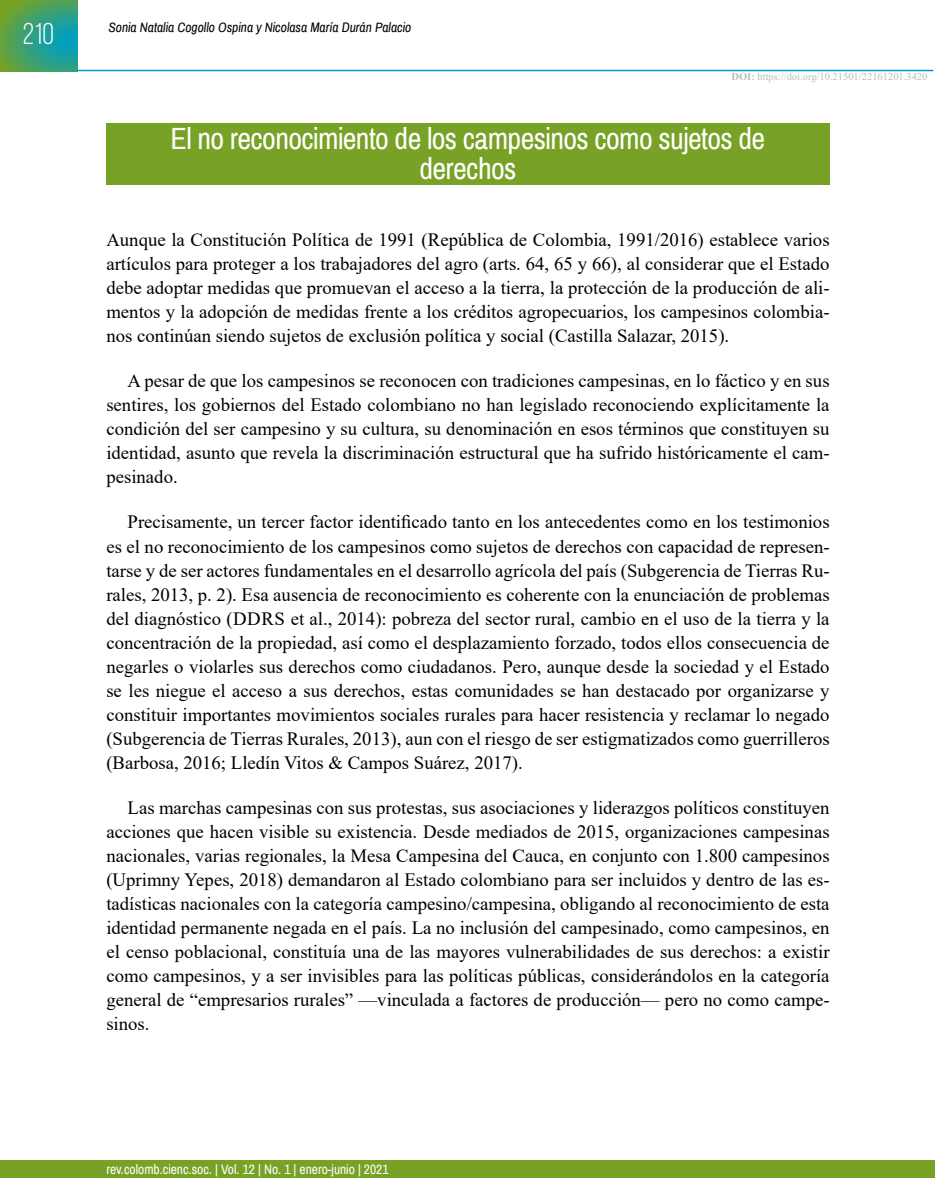
<style>
.page{position:relative;width:936px;height:1191px;background:#fff}
.page>*{position:absolute;margin:0;border:0;box-sizing:border-box;transform-origin:0 0}
.segundo_titulo{font:30px/30px "Archivo Narrow";letter-spacing:-.02em;color:#fff;text-align:center}
.t1{font:30px "Bebas Neue";color:#fff}
.TEXTO_NORMAL{font:18.75px/24px "Times New Roman";color:#000;text-align:justify}
.TEXTO_NORMAL_sin_apa{font:18.75px/24px "Times New Roman";color:#000;text-align:justify}
.t2{font:italic 13.5px "Archivo Narrow";color:#000}
.t3{font:13.5px "Archivo Narrow";color:#fff}
.t4{font:10.5px "Times New Roman";color:#bbbdbe}
.s1{font-weight:700}
</style>
<div class="page">
<div style="left:0;top:1160px;width:934px;height:18px;background:#77a225"></div>
<hr style="left:77px;top:70px;width:856px;height:1px;background:#009fc1">
<svg style="left:0;top:0;width:78px;height:71px;background:#3ca071"></svg>
<div style="left:106px;top:123px;width:723px;height:62px;background:#77a225"></div>
<h1 class="t1" style="left:23px;top:18px;width:33px">210</h1>
<p class="t2" style="left:108px;top:19px;width:304px">Sonia Natalia Cogollo Ospina y Nicolasa María Durán Palacio</p>
<p class="t4" style="left:731px;top:69px;width:197px"><span class="s1">DOI:</span> https://doi.org/10.21501/22161201.3420</p>
<p class="segundo_titulo" style="left:170px;top:124px;width:596px">El no reconocimiento de los campesinos como sujetos de derechos</p>
<p class="TEXTO_NORMAL_sin_apa" style="left:106px;top:227px;width:724px">Aunque la Constitución Política de 1991 (República de Colombia, 1991/2016) establece varios artículos para proteger a los trabajadores del agro (arts. 64, 65 y 66), al considerar que el Estado debe adoptar medidas que promuevan el acceso a la tierra, la protección de la producción de ali&shy;mentos y la adopción de medidas frente a los créditos agropecuarios, los campesinos colombia&shy;nos continúan siendo sujetos de exclusión política y social (Castilla Salazar, 2015).</p>
<p class="TEXTO_NORMAL" style="left:106px;top:368px;width:724px;text-indent:21px">A pesar de que los campesinos se reconocen con tradiciones campesinas, en lo fáctico y en sus sentires, los gobiernos del Estado colombiano no han legislado reconociendo explícitamente la condición del ser campesino y su cultura, su denominación en esos términos que constituyen su identidad, asunto que revela la discriminación estructural que ha sufrido históricamente el cam&shy;pesinado.</p>
<p class="TEXTO_NORMAL" style="left:106px;top:509px;width:724px;text-indent:21px">Precisamente, un tercer factor identificado tanto en los antecedentes como en los testimonios es el no reconocimiento de los campesinos como sujetos de derechos con capacidad de represen&shy;tarse y de ser actores fundamentales en el desarrollo agrícola del país (Subgerencia de Tierras Ru&shy;rales, 2013, p. 2). Esa ausencia de reconocimiento es coherente con la enunciación de problemas del diagnóstico (DDRS et al., 2014): pobreza del sector rural, cambio en el uso de la tierra y la concentración de la propiedad, así como el desplazamiento forzado, todos ellos consecuencia de negarles o violarles sus derechos como ciudadanos. Pero, aunque desde la sociedad y el Estado se les niegue el acceso a sus derechos, estas comunidades se han destacado por organizarse y constituir importantes movimientos sociales rurales para hacer resistencia y reclamar lo negado (Subgerencia de Tierras Rurales, 2013), aun con el riesgo de ser estigmatizados como guerrilleros (Barbosa, 2016; Lledín Vitos &amp; Campos Suárez, 2017).</p>
<p class="TEXTO_NORMAL" style="left:106px;top:795px;width:724px;text-indent:21px">Las marchas campesinas con sus protestas, sus asociaciones y liderazgos políticos constituyen acciones que hacen visible su existencia. Desde mediados de 2015, organizaciones campesinas nacionales, varias regionales, la Mesa Campesina del Cauca, en conjunto con 1.800 campesinos (Uprimny Yepes, 2018) demandaron al Estado colombiano para ser incluidos y dentro de las es&shy;tadísticas nacionales con la categoría campesino/campesina, obligando al reconocimiento de esta identidad permanente negada en el país. La no inclusión del campesinado, como campesinos, en el censo poblacional, constituía una de las mayores vulnerabilidades de sus derechos: a existir como campesinos, y a ser invisibles para las políticas públicas, considerándolos en la categoría general de “empresarios rurales” —vinculada a factores de producción— pero no como campe&shy;sinos.</p>
<p class="t3" style="left:106px;top:1160px;width:284px">rev.colomb.cienc.soc. | Vol. 12 | No. 1 | enero-junio | 2021</p>
</div>
